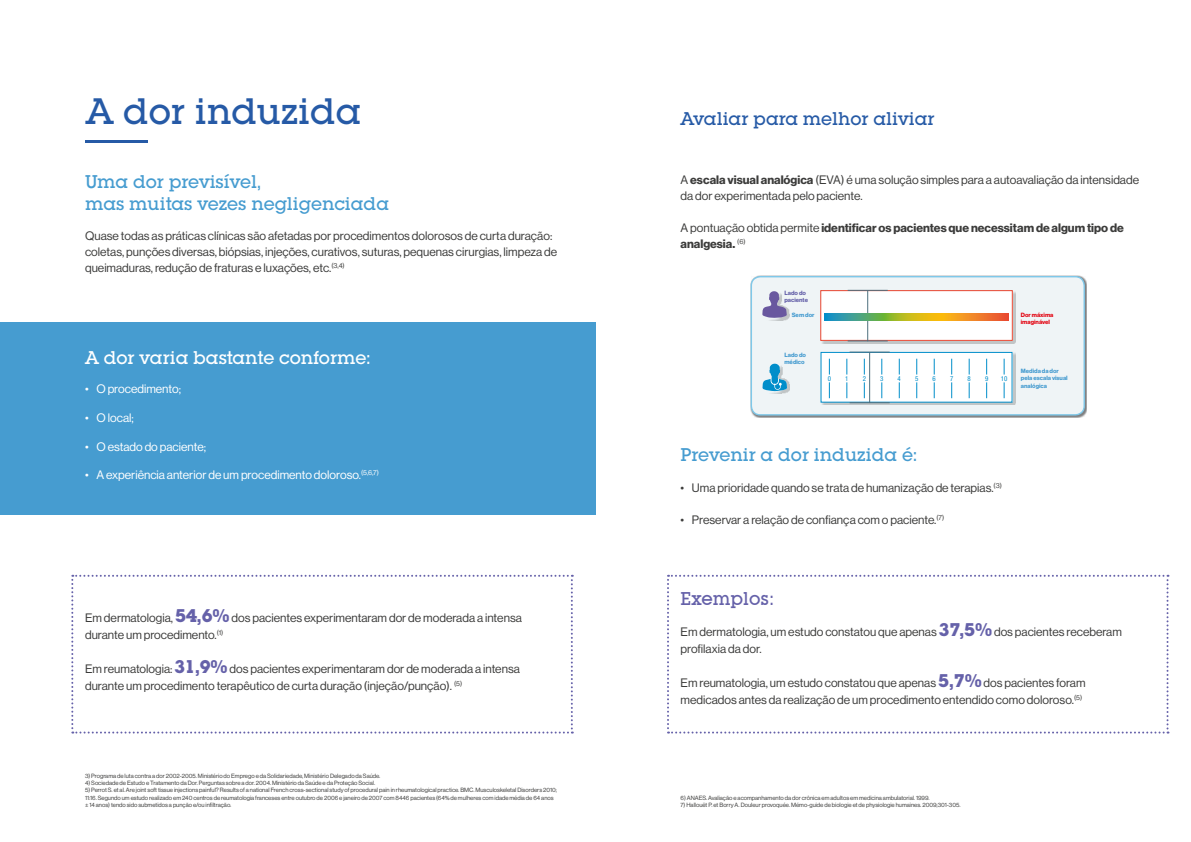
<style>
.page{position:relative;width:1191px;height:842px;background:#fff}
.page>*{position:absolute;margin:0;border:0;box-sizing:border-box;transform-origin:0 0}
.t1{font:500 36px "Lubalin Graph Std";color:#265aa6}
.t2{font:500 18px/21.6px "Lubalin Graph Std";color:#469cd0}
.t3{font:500 18px "Lubalin Graph Std";color:#fff}
.t4{font:500 18px "Lubalin Graph Std";color:#265aa6}
.t5{font:500 18px "Lubalin Graph IT Cby BT";color:#6561a9}
.t6{font:12px/17px "N Haas Grotesk DS Std 55 Rg";color:#3c3c3b}
.t7{font:12px "N Haas Grotesk DS Std 55 Rg";color:#fff}
.t8{font:12px/16px "N Haas Grotesk DS Std 75 Bd";color:#3c3c3b}
.t9{font:condensed 6.8px "Helvetica Neue LT Std";color:#018eca}
.t10{font:6px/7.2px "N Haas Grotesk DS Std 55 Rg";color:#3c3c3b}
.t11{font:6px/7.2px "N Haas Grotesk DS Std 75 Bd";color:#469cd0}
.t12{font:6px/7.2px "N Haas Grotesk DS Std 75 Bd";color:#e30613}
.t13{font:6px/7.2px "N Haas Grotesk DS Std 75 Bd";color:#6561a9}
.s1{font-family:"Lubalin Graph Std";font-weight:700;font-size:18px;color:#6561a9}
.s2{font-family:"N Haas Grotesk DS Std 75 Bd"}
.s3{font-family:"N Haas Grotesk DS Std 55 Rg"}
</style>
<div class="page">
<div style="left:0;top:322px;width:595px;height:192px;background:#469cd0"></div>
<svg style="left:71px;top:575px;width:502px;height:158px"></svg>
<svg style="left:667px;top:575px;width:501px;height:158px"></svg>
<svg style="left:750px;top:276px;width:337px;height:142px"></svg>
<div style="left:751px;top:277px;width:333px;height:138px;background:#eff4f6;border-radius:9px"></div>
<img style="left:820px;top:289px;width:195px;height:54px">
<div style="left:820px;top:291px;width:192px;height:49px;background:#fff"></div>
<div style="left:820px;top:290px;width:192px;height:50px;border:1px solid #e84530"></div>
<hr style="left:867px;top:290px;width:1px;height:51px;background:#4d6f7e">
<hr style="left:847px;top:290px;width:40px;height:1px;background:#4d6f7e">
<hr style="left:847px;top:341px;width:40px;height:1px;background:#4d6f7e">
<svg style="left:825px;top:313px;width:183px;height:7px"></svg>
<img style="left:820px;top:351px;width:195px;height:54px">
<div style="left:821px;top:352px;width:191px;height:50px;background:#fff"></div>
<div style="left:821px;top:352px;width:191px;height:50px;border:1px solid #018eca"></div>
<hr style="left:869px;top:352px;width:1px;height:51px;background:#4d6f7e">
<hr style="left:849px;top:352px;width:40px;height:1px;background:#4d6f7e">
<hr style="left:849px;top:402px;width:40px;height:1px;background:#4d6f7e">
<svg style="left:1004px;top:359px;width:1px;height:16px"></svg>
<svg style="left:1004px;top:382px;width:1px;height:16px"></svg>
<svg style="left:986px;top:359px;width:1px;height:16px"></svg>
<svg style="left:986px;top:382px;width:1px;height:16px"></svg>
<svg style="left:969px;top:359px;width:1px;height:16px"></svg>
<svg style="left:969px;top:382px;width:1px;height:16px"></svg>
<svg style="left:951px;top:359px;width:1px;height:16px"></svg>
<svg style="left:951px;top:382px;width:1px;height:16px"></svg>
<svg style="left:934px;top:359px;width:1px;height:16px"></svg>
<svg style="left:934px;top:382px;width:1px;height:16px"></svg>
<svg style="left:916px;top:359px;width:1px;height:16px"></svg>
<svg style="left:916px;top:382px;width:1px;height:16px"></svg>
<svg style="left:899px;top:359px;width:1px;height:16px"></svg>
<svg style="left:899px;top:382px;width:1px;height:16px"></svg>
<svg style="left:881px;top:359px;width:1px;height:16px"></svg>
<svg style="left:881px;top:382px;width:1px;height:16px"></svg>
<svg style="left:864px;top:359px;width:1px;height:16px"></svg>
<svg style="left:864px;top:382px;width:1px;height:16px"></svg>
<svg style="left:846px;top:359px;width:1px;height:16px"></svg>
<svg style="left:846px;top:382px;width:1px;height:16px"></svg>
<svg style="left:829px;top:359px;width:1px;height:16px"></svg>
<svg style="left:829px;top:382px;width:1px;height:16px"></svg>
<img style="left:771px;top:363px;width:18px;height:31px">
<svg style="left:762px;top:364px;width:25px;height:27px"></svg>
<img style="left:773px;top:308px;width:16px;height:12px">
<svg style="left:762px;top:291px;width:25px;height:28px"></svg>
<div style="left:750px;top:276px;width:335px;height:140px;border:1px solid #7fc8e9;border-radius:9px"></div>
<hr style="left:85px;top:140px;width:62px;height:2px;background:#265aa6">
<h1 class="t1" style="left:86px;top:88px;width:277px">A dor induzida</h1>
<h2 class="t2" style="left:85px;top:171px;width:305px">Uma dor previsível,<br>mas muitas vezes negligenciada</h2>
<p class="t6" style="left:85px;top:228px;width:473px;line-height:16px">Quase todas as práticas clínicas são afetadas por procedimentos dolorosos de curta duração: coletas, punções diversas, biópsias, injeções, curativos, suturas, pequenas cirurgias, limpeza de queimaduras, redução de fraturas e luxações, etc.<sup>(3,4)</sup></p>
<h2 class="t3" style="left:85px;top:346px;width:287px">A dor varia bastante conforme:</h2>
<p class="t7" style="left:85px;top:382px;width:97px">• O procedimento;</p>
<p class="t7" style="left:85px;top:411px;width:50px">• O local;</p>
<p class="t7" style="left:85px;top:440px;width:122px">• O estado do paciente;</p>
<p class="t7" style="left:85px;top:468px;width:295px">• A experiência anterior de um procedimento doloroso.<sup>(5,6,7)</sup></p>
<p class="t6" style="left:85px;top:610px;width:438px">Em dermatologia, <span class="s1">54,6%</span> dos pacientes experimentaram dor de moderada a intensa durante um procedimento.<sup>(1)</sup></p>
<p class="t6" style="left:85px;top:661px;width:436px">Em reumatologia: <span class="s1">31,9%</span> dos pacientes experimentaram dor de moderada a intensa durante um procedimento terapêutico de curta duração (injeção/punção). <sup>(5)</sup></p>
<p class="t10" style="left:85px;top:772px;width:297px">3) Programa de luta contra a dor 2002-2005. Ministério do Emprego e da Solidariedade, Ministério Delegado da Saúde.</p>
<p class="t10" style="left:85px;top:779px;width:291px">4) Sociedade de Estudo e Tratamento da Dor. Perguntas sobre a dor. 2004. Ministério da Saúde e da Proteção Social.</p>
<p class="t10" style="left:85px;top:787px;width:473px">5) Perrot S. et al. Are joint soft tissue injections painful? Results of a national French cross-sectional study of procedural pain in rheumatological practice. BMC. Musculoskeletal Disorders 2010;<br>11:16. Segundo um estudo realizado em 240 centros de reumatologia franceses entre outubro de 2006 e janeiro de 2007 com 8446 pacientes (64% de mulheres com idade média de 64 anos ± 14 anos) tendo sido submetidos a punção e/ou infiltração.</p>
<h2 class="t4" style="left:680px;top:107px;width:255px">Avaliar para melhor aliviar</h2>
<p class="t6" style="left:680px;top:172px;width:460px;line-height:16px">A <span class="s2">escala visual analógica</span> (EVA) é uma solução simples para a autoavaliação da intensidade da dor experimentada pelo paciente.</p>
<p class="t8" style="left:680px;top:220px;width:445px"><span class="s3">A pontuação obtida permite</span> identificar os pacientes que necessitam de algum tipo de analgesia. <sup>(6)</sup></p>
<p class="t13" style="left:784px;top:290px;width:25px">Lado do paciente</p>
<p class="t11" style="left:791px;top:312px;width:24px">Sem dor</p>
<p class="t11" style="left:784px;top:352px;width:23px">Lado do médico</p>
<p class="t12" style="left:1020px;top:312px;width:34px">Dor máxima imaginável</p>
<p class="t9" style="left:827px;top:375px;width:5px">0</p>
<p class="t9" style="left:845px;top:375px;width:5px">1</p>
<p class="t9" style="left:862px;top:375px;width:5px">2</p>
<p class="t9" style="left:880px;top:375px;width:5px">3</p>
<p class="t9" style="left:897px;top:375px;width:5px">4</p>
<p class="t9" style="left:915px;top:375px;width:5px">5</p>
<p class="t9" style="left:932px;top:375px;width:5px">6</p>
<p class="t9" style="left:950px;top:375px;width:5px">7</p>
<p class="t9" style="left:967px;top:375px;width:5px">8</p>
<p class="t9" style="left:985px;top:375px;width:5px">9</p>
<p class="t9" style="left:1000px;top:375px;width:8px">10</p>
<p class="t11" style="left:1020px;top:368px;width:48px">Medida da dor pela escala visual analógica</p>
<h2 class="t2" style="left:680px;top:444px;width:238px">Prevenir a dor induzida é:</h2>
<p class="t6" style="left:680px;top:480px;width:323px">• Uma prioridade quando se trata de humanização de terapias.<sup>(3)</sup></p>
<p class="t6" style="left:680px;top:512px;width:265px">• Preservar a relação de confiança com o paciente.<sup>(7)</sup></p>
<h2 class="t5" style="left:680px;top:588px;width:95px">Exemplos:</h2>
<p class="t6" style="left:680px;top:624px;width:443px">Em dermatologia, um estudo constatou que apenas <span class="s1">37,5%</span> dos pacientes receberam profilaxia da dor.</p>
<p class="t6" style="left:680px;top:675px;width:406px">Em reumatologia, um estudo constatou que apenas <span class="s1">5,7%</span> dos pacientes foram medicados antes da realização de um procedimento entendido como doloroso.<sup>(5)</sup></p>
<p class="t10" style="left:680px;top:794px;width:250px">6) ANAES. Avaliação e acompanhamento da dor crônica em adultos em medicina ambulatorial. 1999.</p>
<p class="t10" style="left:680px;top:801px;width:281px">7) Hallouët P. et Borry A. Douleur provoquée. Mémo-guide de biologie et de physiologie humaines. 2009;301-305.</p>
</div>
